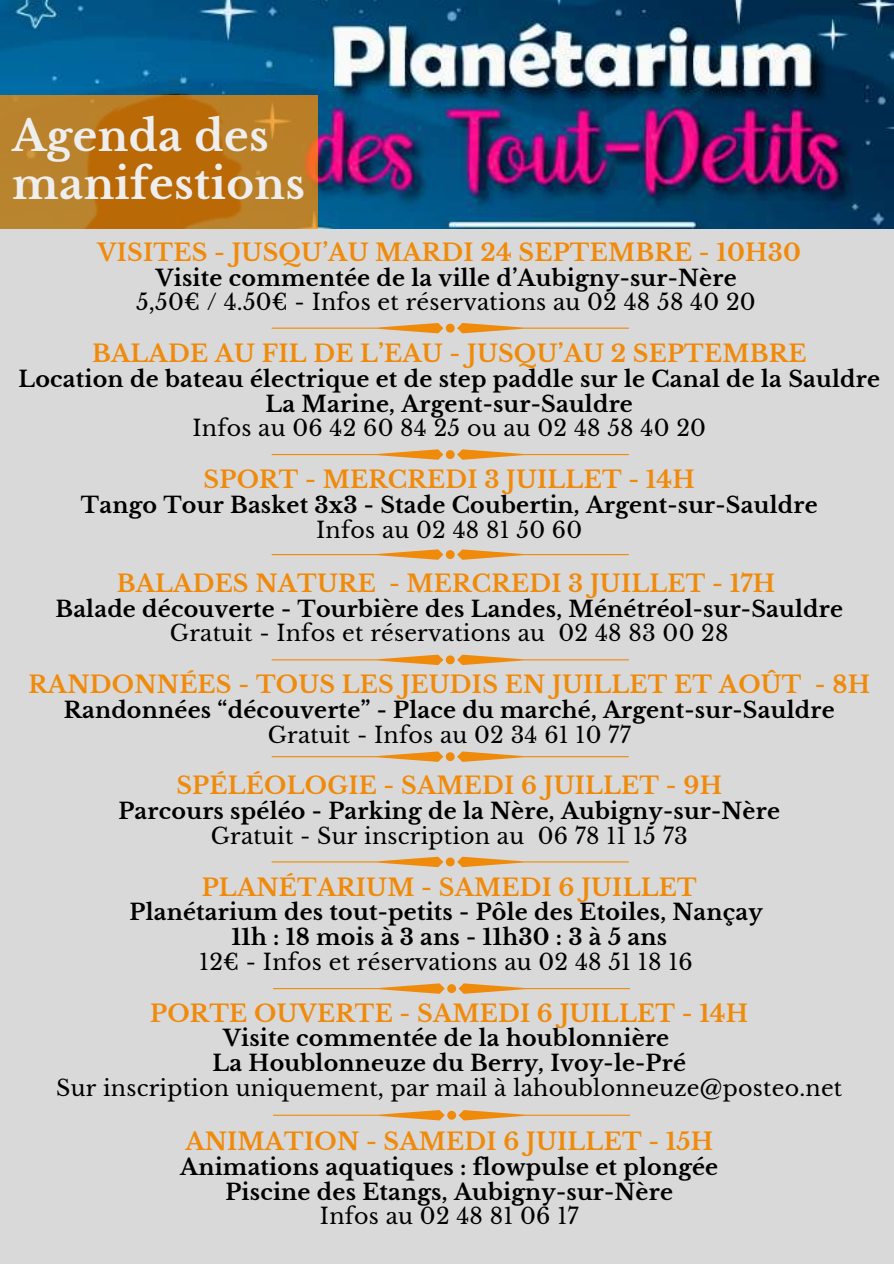
<style>
.page{position:relative;width:894px;height:1264px;background:#fff}
.page>*{position:absolute;margin:0;border:0;box-sizing:border-box;transform-origin:0 0}
.t1{font:700 42px/48.3px "Libre Baskerville";letter-spacing:.01em;color:#efeeee}
.t2{font:700 23.7px "Libre Baskerville";letter-spacing:.01em;color:#f08a0b}
.t3{font:700 22.2px/24.8px "Libre Baskerville";letter-spacing:.01em;color:#000;text-align:center}
.t4{font:22.2px "Libre Baskerville";letter-spacing:.01em;color:#000}
</style>
<div class="page">
<div style="left:0;top:0;width:893px;height:1263px;background:#d9d9d9"></div>
<img style="left:0;top:0;width:893px;height:229px">
<svg style="left:0;top:95px;width:317px;height:133px;background:#ba771c"></svg>
<svg style="left:271px;top:323px;width:357px;height:10px"></svg>
<svg style="left:271px;top:449px;width:357px;height:11px"></svg>
<svg style="left:271px;top:549px;width:357px;height:11px"></svg>
<svg style="left:271px;top:654px;width:357px;height:11px"></svg>
<svg style="left:271px;top:751px;width:357px;height:11px"></svg>
<svg style="left:271px;top:856px;width:357px;height:11px"></svg>
<svg style="left:273px;top:983px;width:356px;height:10px"></svg>
<svg style="left:273px;top:1110px;width:356px;height:10px"></svg>
<h1 class="t1" style="left:12px;top:112px;width:294px">Agenda des manifestions</h1>
<p class="t2" style="left:98px;top:238px;width:704px">VISITES - JUSQU’AU MARDI 24 SEPTEMBRE - 10H30</p>
<p class="t3" style="left:156px;top:265px;width:582px">Visite commentée de la ville d’Aubigny-sur-Nère</p>
<p class="t4" style="left:136px;top:289px;width:621px">5,50€ / 4.50€ - Infos et réservations au 02 48 58 40 20</p>
<p class="t2" style="left:92px;top:339px;width:715px">BALADE AU FIL DE L’EAU - JUSQU’AU 2 SEPTEMBRE</p>
<p class="t3" style="left:18px;top:367px;width:862px">Location de bateau électrique et de step paddle sur le Canal de la Sauldre<br>La Marine, Argent-sur-Sauldre</p>
<p class="t4" style="left:192px;top:415px;width:515px">Infos au 06 42 60 84 25 ou au 02 48 58 40 20</p>
<p class="t2" style="left:203px;top:465px;width:492px">SPORT - MERCREDI 3 JUILLET - 14H</p>
<p class="t3" style="left:81px;top:493px;width:738px">Tango Tour Basket 3x3 - Stade Coubertin, Argent-sur-Sauldre</p>
<p class="t4" style="left:316px;top:516px;width:267px">Infos au 02 48 81 50 60</p>
<p class="t2" style="left:117px;top:568px;width:659px">BALADES NATURE - MERCREDI 3 JUILLET - 17H</p>
<p class="t3" style="left:55px;top:596px;width:788px">Balade découverte - Tourbière des Landes, Ménétréol-sur-Sauldre</p>
<p class="t4" style="left:170px;top:619px;width:560px">Gratuit - Infos et réservations au 02 48 83 00 28</p>
<p class="t2" style="left:28px;top:670px;width:842px">RANDONNÉES - TOUS LES JEUDIS EN JUILLET ET AOÛT - 8H</p>
<p class="t3" style="left:64px;top:697px;width:772px">Randonnées “découverte” - Place du marché, Argent-sur-Sauldre</p>
<p class="t4" style="left:268px;top:721px;width:364px">Gratuit - Infos au 02 34 61 10 77</p>
<p class="t2" style="left:176px;top:771px;width:547px">SPÉLÉOLOGIE - SAMEDI 6 JUILLET - 9H</p>
<p class="t3" style="left:118px;top:799px;width:662px">Parcours spéléo - Parking de la Nère, Aubigny-sur-Nère</p>
<p class="t4" style="left:211px;top:822px;width:478px">Gratuit - Sur inscription au 06 78 11 15 73</p>
<p class="t2" style="left:202px;top:872px;width:496px">PLANÉTARIUM - SAMEDI 6 JUILLET</p>
<p class="t3" style="left:129px;top:900px;width:634px">Planétarium des tout-petits - Pôle des Etoiles, Nançay<br>11h : 18 mois à 3 ans - 11h30 : 3 à 5 ans</p>
<p class="t4" style="left:199px;top:948px;width:495px">12€ - Infos et réservations au 02 48 51 18 16</p>
<p class="t2" style="left:150px;top:998px;width:599px">PORTE OUVERTE - SAMEDI 6 JUILLET - 14H</p>
<p class="t3" style="left:212px;top:1026px;width:475px">Visite commentée de la houblonnière<br>La Houblonneuze du Berry, Ivoy-le-Pré</p>
<p class="t4" style="left:56px;top:1074px;width:787px">Sur inscription uniquement, par mail à lahoublonneuze@posteo.net</p>
<p class="t2" style="left:185px;top:1126px;width:529px">ANIMATION - SAMEDI 6 JUILLET - 15H</p>
<p class="t3" style="left:180px;top:1154px;width:539px">Animations aquatiques : flowpulse et plongée<br>Piscine des Etangs, Aubigny-sur-Nère</p>
<p class="t4" style="left:320px;top:1202px;width:260px">Infos au 02 48 81 06 17</p>
</div>
